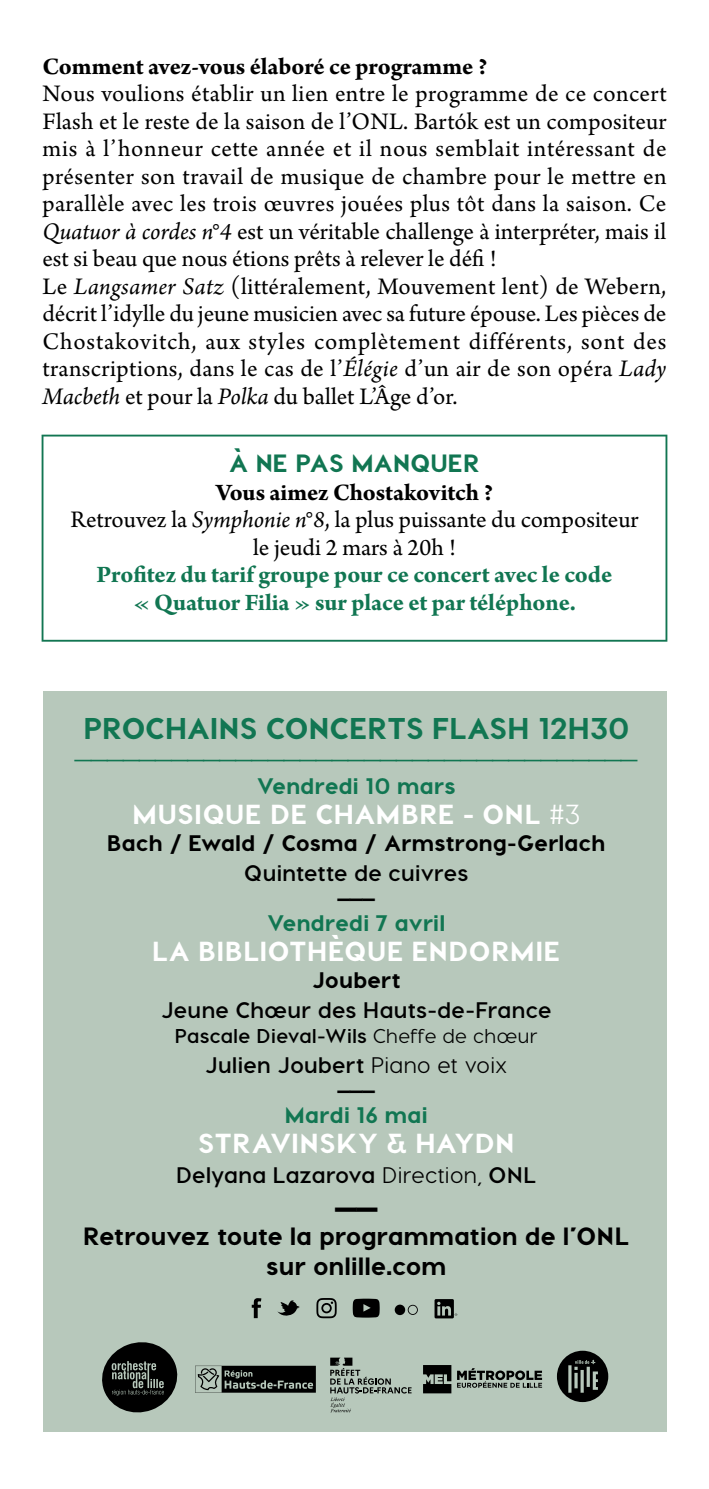
<style>
.page{position:relative;width:709px;height:1489px;background:#fff}
.page>*{position:absolute;margin:0;border:0;box-sizing:border-box;transform-origin:0 0}
.t1{font:800 37.5px "Visby CF";color:#000}
.t2{font:500 30px "Visby CF";color:#117652}
.t3{font:800 30px "Visby CF";letter-spacing:.005em;color:#117652}
.t4{font:800 27.5px "Visby CF";letter-spacing:.025em;color:#fff}
.t5{font:25px/27.5px "Arno Pro";letter-spacing:.01em;color:#000}
.t6{font:700 25px/27.5px "Arno Pro";letter-spacing:-.005em;color:#117652;text-align:center}
.t7{font:800 25px/30px "Visby CF";letter-spacing:.01em;color:#000;text-align:center}
.t8{font:700 25px "Arno Pro";letter-spacing:-.005em;color:#000}
.t9{font:800 25px "Visby CF";letter-spacing:.01em;color:#117652}
.t10{font:700 22.5px/25px "Visby CF";letter-spacing:.015em;color:#000;text-align:center}
.t11{font:800 22.5px "Visby CF";letter-spacing:.015em;color:#000}
.t12{font:800 22.5px "Visby CF";letter-spacing:.015em;color:#117652}
.t13{font:700 20px "Visby CF";letter-spacing:.02em;color:#000}
.s1{font-style:italic}
.s2{font-weight:700}
.s3{font-weight:500}
.s4{font-weight:800}
</style>
<div class="page">
<div style="left:43px;top:691px;width:623px;height:740px;background:#b7c8bb"></div>
<svg style="left:434px;top:1299px;width:23px;height:19px"></svg>
<svg style="left:277px;top:1300px;width:22px;height:16px"></svg>
<svg style="left:252px;top:1298px;width:9px;height:19px"></svg>
<div style="left:395px;top:1304px;width:10px;height:10px;background:#000;border-radius:50%"></div>
<svg style="left:408px;top:1304px;width:10px;height:10px"></svg>
<svg style="left:316px;top:1298px;width:21px;height:20px"></svg>
<svg style="left:353px;top:1298px;width:27px;height:19px"></svg>
<svg style="left:195px;top:1365px;width:121px;height:27px"></svg>
<svg style="left:423px;top:1365px;width:28px;height:28px"></svg>
<svg style="left:457px;top:1368px;width:85px;height:19px"></svg>
<svg style="left:330px;top:1357px;width:81px;height:55px"></svg>
<svg style="left:102px;top:1342px;width:76px;height:71px"></svg>
<svg style="left:557px;top:1350px;width:51px;height:51px"></svg>
<svg style="left:42px;top:434px;width:625px;height:207px"></svg>
<p class="t8" style="left:43px;top:52px;width:446px">Comment avez-vous élaboré ce programme ?</p>
<p class="t5" style="left:43px;top:81px;width:625px">Nous voulions établir un lien entre le programme de ce concert Flash et le reste de la saison de l’ONL. Bartók est un compositeur mis à l’honneur cette année et il nous semblait intéressant de présenter son travail de musique de chambre pour le mettre en parallèle avec les trois œuvres jouées plus tôt dans la saison. Ce <span class="s1">Quatuor à cordes n°4</span> est un véritable challenge à interpréter, mais il est si beau que nous étions prêts à relever le défi !<br>Le <span class="s1">Langsamer Satz</span> (littéralement, Mouvement lent) de Webern, décrit l’idylle du jeune musicien avec sa future épouse. Les pièces de Chostakovitch, aux styles complètement différents, sont des transcriptions, dans le cas de l’<span class="s1">Élégie</span> d’un air de son opéra <span class="s1">Lady Macbeth</span> et pour la <span class="s1">Polka</span> du ballet L’Âge d’or.</p>
<p class="t9" style="left:229px;top:447px;width:252px">À NE PAS MANQUER</p>
<p class="t5" style="left:70px;top:480px;width:569px;text-align:center"><span class="s2">Vous aimez Chostakovitch ?<br></span>Retrouvez la <span class="s1">Symphonie n°8</span>, la plus puissante du compositeur le jeudi 2 mars à 20h !</p>
<p class="t6" style="left:97px;top:562px;width:517px">Profitez du tarif groupe pour ce concert avec le code « Quatuor Filia » sur place et par téléphone.</p>
<p class="t3" style="left:83px;top:709px;width:547px">PROCHAINS CONCERTS FLASH 12H30</p>
<p class="t2" style="left:73px;top:739px;width:567px">———————————————————————————————————</p>
<p class="t12" style="left:257px;top:771px;width:200px">Vendredi 10 mars</p>
<p class="t4" style="left:132px;top:796px;width:449px">MUSIQUE DE CHAMBRE - ONL <span class="s3">#3</span></p>
<p class="t11" style="left:107px;top:828px;width:499px">Bach / Ewald / Cosma / Armstrong-Gerlach</p>
<p class="t10" style="left:244px;top:860px;width:225px">Quintette de cuivres</p>
<p class="t11" style="left:336px;top:883px;width:41px">———</p>
<p class="t12" style="left:267px;top:908px;width:179px">Vendredi 7 avril</p>
<p class="t4" style="left:152px;top:933px;width:410px">LA BIBLIOTHÈQUE ENDORMIE</p>
<p class="t11" style="left:312px;top:965px;width:90px">Joubert</p>
<p class="t10" style="left:161px;top:997px;width:392px">Jeune Chœur des Hauts-de-France</p>
<p class="t13" style="left:175px;top:1023px;width:364px">Pascale Dieval-Wils <span class="s3">Cheffe de chœur</span></p>
<p class="t10" style="left:205px;top:1052px;width:304px">Julien Joubert <span class="s3">Piano et voix </span><span class="s4">———</span></p>
<p class="t12" style="left:285px;top:1100px;width:144px">Mardi 16 mai</p>
<p class="t4" style="left:198px;top:1125px;width:317px">STRAVINSKY &amp; HAYDN</p>
<p class="t10" style="left:176px;top:1162px;width:362px">Delyana Lazarova <span class="s3">Direction,</span> ONL</p>
<h1 class="t1" style="left:333px;top:1183px;width:47px">——</h1>
<p class="t7" style="left:83px;top:1221px;width:548px">Retrouvez toute la programmation de l’ONL sur onlille.com</p>
</div>
